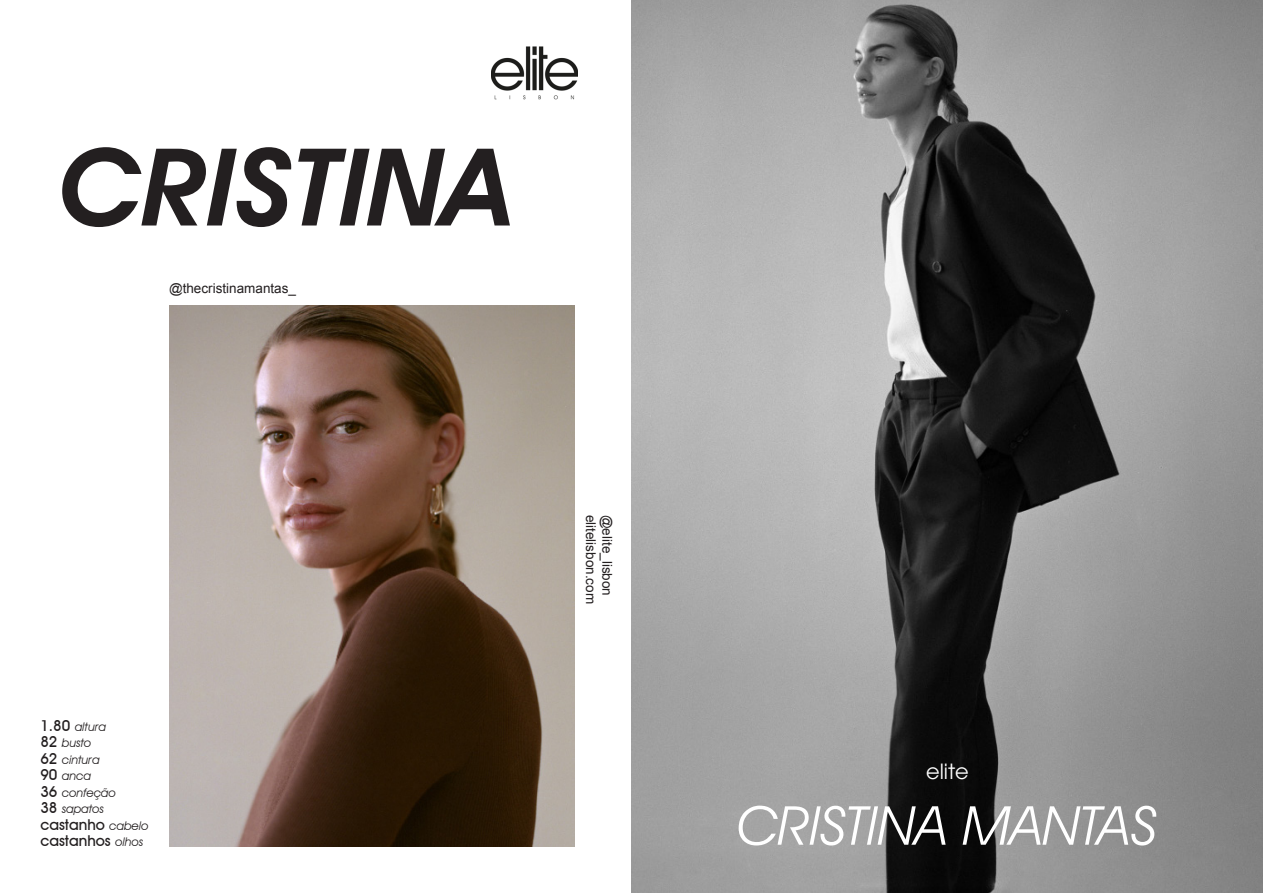
<style>
.page{position:relative;width:1263px;height:893px;background:#fff}
.page>*{position:absolute;margin:0;border:0;box-sizing:border-box;transform-origin:0 0}
.t1{font:italic 600 108px "Avant Garde IT Cby BT";color:#231f20}
.t2{font:italic 54px "Avant Garde IT Cby BT";color:#fff}
.t3{font:21px "Avant Garde LT";color:#fff}
.t4{font:500 15px "Avant Garde IT Cby BT";color:#231f20}
.t5{font:13.5px "Arial";color:#231f20}
.t6{font:italic 12px "Avant Garde IT Cby BT";color:#231f20}
.s1{font-weight:500;font-style:normal;font-size:15px}
.s2{font-weight:400;font-style:italic;font-size:12px}
</style>
<div class="page">
<img style="left:631px;top:0;width:632px;height:893px">
<img style="left:169px;top:305px;width:405px;height:541px">
<img style="left:491px;top:47px;width:86px;height:52px">
<p class="t1" style="left:60px;top:122px;width:452px">CRISTINA</p>
<p class="t5" style="left:169px;top:279px;width:128px">@thecristinamantas_</p>
<p class="t6" style="left:40px;top:719px;width:67px"><span class="s1">1.80</span> altura</p>
<p class="t6" style="left:40px;top:736px;width:52px"><span class="s1">82</span> busto</p>
<p class="t6" style="left:40px;top:752px;width:61px"><span class="s1">62</span> cintura</p>
<p class="t6" style="left:40px;top:769px;width:52px"><span class="s1">90</span> anca</p>
<p class="t6" style="left:40px;top:785px;width:77px"><span class="s1">36</span> confeção</p>
<p class="t6" style="left:40px;top:802px;width:65px"><span class="s1">38</span> sapatos</p>
<p class="t4" style="left:40px;top:815px;width:110px">castanho <span class="s2">cabelo</span></p>
<p class="t4" style="left:40px;top:832px;width:104px">castanhos <span class="s2">olhos</span></p>
<p class="t5" style="left:600px;top:515px;width:91px;rotate:90deg">elitelisbon.com</p>
<p class="t5" style="left:616px;top:515px;width:83px;rotate:90deg">@elite_lisbon</p>
<p class="t3" style="left:926px;top:759px;width:44px">elite</p>
<p class="t2" style="left:737px;top:793px;width:421px">CRISTINA MANTAS</p>
</div>
